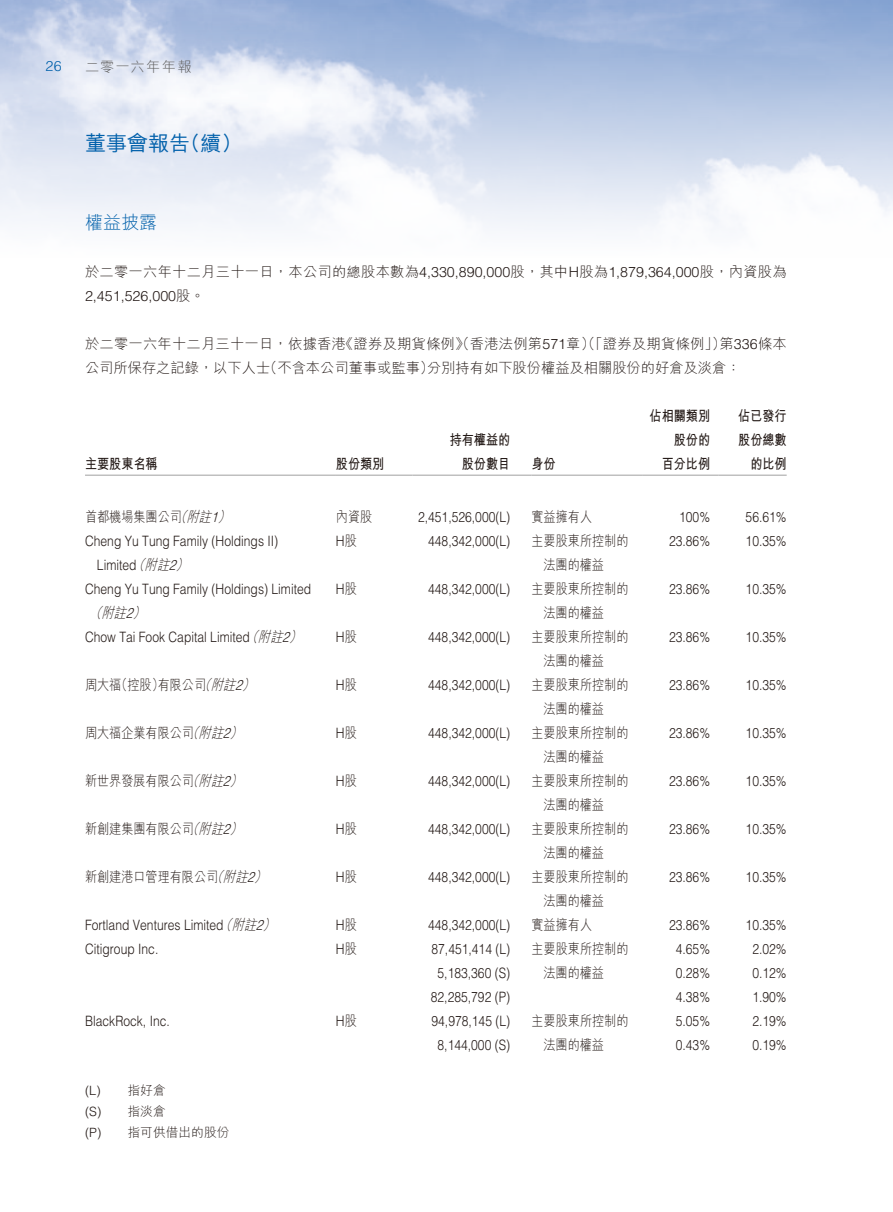
<style>
.page{position:relative;width:893px;height:1212px;background:#fff}
.page>*{position:absolute;margin:0;border:0;box-sizing:border-box;transform-origin:0 0}
.t1{font:500 21px "M Hei HK";color:#0060ab}
.t2{font:300 18px "M Hei HK";color:#0060ab}
.t3{font:300 14.25px/24px "Helvetica LT Std";color:#231916;scale:.85 1}
.t4{font:300 14.25px/24px "M Hei HK";color:#231916;scale:.85 1}
.t5{font:300 14.25px/24px "M Hei HK";color:#231916}
.t6{font:300 14.25px "M Hei HK";letter-spacing:.02em;color:#231916}
.t7{font:700 14.25px/24px "M Hei HK";color:#231916;text-align:right;scale:.85 1}
.t8{font:300 14.25px "Helvetica LT Std";color:#231916}
.t9{font:300 14.25px "M Hei HK";letter-spacing:.085em;color:#595857}
.t10{font:italic 300 14.25px "M Hei HK";color:#231916;scale:.85 1}
.t11{font:300 14.25px "Helvetica LT Std";color:#0060ab}
.t12{font:300 12.75px/21px "Helvetica LT Std";color:#231916}
.t13{font:300 12.75px "M Hei HK";color:#231916}
.s1{font-family:"Helvetica LT Std"}
.s2{font-family:"M Hei HK"}
.s3{font-style:italic}
.s4{font-family:"Helvetica LT Std";font-style:italic}
.s5{font-family:"M Hei HK";font-style:italic}
</style>
<div class="page">
<hr style="left:85px;top:475px;width:251px;height:1px;background:#a0a0a1">
<hr style="left:336px;top:475px;width:76px;height:1px;background:#a0a0a1">
<hr style="left:412px;top:475px;width:119px;height:1px;background:#a0a0a1">
<hr style="left:531px;top:475px;width:111px;height:1px;background:#a0a0a1">
<hr style="left:642px;top:475px;width:77px;height:1px;background:#a0a0a1">
<hr style="left:719px;top:475px;width:68px;height:1px;background:#a0a0a1">
<p class="t11" style="left:46px;top:57px;width:18px">26</p>
<p class="t9" style="left:85px;top:60px;width:108px">二零一六年年報</p>
<h1 class="t1" style="left:85px;top:128px;width:159px">董事會報告（續）</h1>
<p class="t2" style="left:85px;top:213px;width:73px">權益披露</p>
<p class="t6" style="left:85px;top:265px;width:703px">於二零一六年十二月三十一日，本公司的總股本數為<span class="s1">4,330,890,000</span>股，其中<span class="s1">H</span>股為<span class="s1">1,879,364,000</span>股，內資股為</p>
<p class="t8" style="left:85px;top:287px;width:121px">2,451,526,000<span class="s2">股。</span></p>
<p class="t5" style="left:85px;top:332px;width:703px">於二零一六年十二月三十一日，依據香港《證券及期貨條例》（香港法例第<span class="s1">571</span>章）（「證券及期貨條例」）第<span class="s1">336</span>條本公司所保存之記錄，以下人士（不含本公司董事或監事）分別持有如下股份權益及相關股份的好倉及淡倉：</p>
<p class="t7" style="left:85px;top:451px;width:87px">主要股東名稱</p>
<p class="t7" style="left:336px;top:451px;width:59px">股份類別</p>
<p class="t7" style="left:450px;top:427px;width:73px">持有權益的股份數目</p>
<p class="t7" style="left:531px;top:451px;width:30px">身份</p>
<p class="t7" style="left:650px;top:403px;width:73px">佔相關類別股份的<br>百分比例</p>
<p class="t7" style="left:738px;top:403px;width:59px">佔已發行股份總數的比例</p>
<p class="t4" style="left:85px;top:504px;width:176px">首都機場集團公司<span class="s3">（附註</span><span class="s4">1</span><span class="s3">）</span></p>
<p class="t4" style="left:336px;top:504px;width:44px">內資股</p>
<p class="t3" style="left:418px;top:504px;width:110px">2,451,526,000(L)</p>
<p class="t4" style="left:531px;top:504px;width:73px">實益擁有人</p>
<p class="t3" style="left:679px;top:504px;width:38px">100%</p>
<p class="t3" style="left:746px;top:504px;width:50px">56.61%</p>
<p class="t3" style="left:97px;top:528px;width:215px;text-indent:-12px">Cheng Yu Tung Family (Holdings II)<br>Limited <span class="s5">（附註</span><span class="s3">2</span><span class="s5">）</span></p>
<p class="t3" style="left:336px;top:528px;width:26px">H<span class="s2">股</span></p>
<p class="t3" style="left:428px;top:528px;width:98px">448,342,000(L)</p>
<p class="t4" style="left:543px;top:528px;width:101px;text-indent:-12px">主要股東所控制的法團的權益</p>
<p class="t3" style="left:669px;top:528px;width:50px">23.86%</p>
<p class="t3" style="left:746px;top:528px;width:50px">10.35%</p>
<p class="t3" style="left:85px;top:576px;width:268px">Cheng Yu Tung Family (Holdings) Limited</p>
<p class="t10" style="left:89px;top:605px;width:71px">（附註<span class="s1">2</span>）</p>
<p class="t3" style="left:336px;top:576px;width:26px">H<span class="s2">股</span></p>
<p class="t3" style="left:428px;top:576px;width:98px">448,342,000(L)</p>
<p class="t4" style="left:543px;top:576px;width:101px;text-indent:-12px">主要股東所控制的法團的權益</p>
<p class="t3" style="left:669px;top:576px;width:50px">23.86%</p>
<p class="t3" style="left:746px;top:576px;width:50px">10.35%</p>
<p class="t3" style="left:85px;top:624px;width:260px">Chow Tai Fook Capital Limited <span class="s5">（附註</span><span class="s3">2</span><span class="s5">）</span></p>
<p class="t3" style="left:336px;top:624px;width:26px">H<span class="s2">股</span></p>
<p class="t3" style="left:428px;top:624px;width:98px">448,342,000(L)</p>
<p class="t4" style="left:543px;top:624px;width:101px;text-indent:-12px">主要股東所控制的法團的權益</p>
<p class="t3" style="left:669px;top:624px;width:50px">23.86%</p>
<p class="t3" style="left:746px;top:624px;width:50px">10.35%</p>
<p class="t4" style="left:85px;top:672px;width:205px">周大福（控股）有限公司<span class="s3">（附註</span><span class="s4">2</span><span class="s3">）</span></p>
<p class="t3" style="left:336px;top:672px;width:26px">H<span class="s2">股</span></p>
<p class="t3" style="left:428px;top:672px;width:98px">448,342,000(L)</p>
<p class="t4" style="left:543px;top:672px;width:101px;text-indent:-12px">主要股東所控制的法團的權益</p>
<p class="t3" style="left:669px;top:672px;width:50px">23.86%</p>
<p class="t3" style="left:746px;top:672px;width:50px">10.35%</p>
<p class="t4" style="left:85px;top:720px;width:190px">周大福企業有限公司<span class="s3">（附註</span><span class="s4">2</span><span class="s3">）</span></p>
<p class="t3" style="left:336px;top:720px;width:26px">H<span class="s2">股</span></p>
<p class="t3" style="left:428px;top:720px;width:98px">448,342,000(L)</p>
<p class="t4" style="left:543px;top:720px;width:101px;text-indent:-12px">主要股東所控制的法團的權益</p>
<p class="t3" style="left:669px;top:720px;width:50px">23.86%</p>
<p class="t3" style="left:746px;top:720px;width:50px">10.35%</p>
<p class="t4" style="left:85px;top:768px;width:190px">新世界發展有限公司<span class="s3">（附註</span><span class="s4">2</span><span class="s3">）</span></p>
<p class="t3" style="left:336px;top:768px;width:26px">H<span class="s2">股</span></p>
<p class="t3" style="left:428px;top:768px;width:98px">448,342,000(L)</p>
<p class="t4" style="left:543px;top:768px;width:101px;text-indent:-12px">主要股東所控制的法團的權益</p>
<p class="t3" style="left:669px;top:768px;width:50px">23.86%</p>
<p class="t3" style="left:746px;top:768px;width:50px">10.35%</p>
<p class="t4" style="left:85px;top:816px;width:190px">新創建集團有限公司<span class="s3">（附註</span><span class="s4">2</span><span class="s3">）</span></p>
<p class="t3" style="left:336px;top:816px;width:26px">H<span class="s2">股</span></p>
<p class="t3" style="left:428px;top:816px;width:98px">448,342,000(L)</p>
<p class="t4" style="left:543px;top:816px;width:101px;text-indent:-12px">主要股東所控制的法團的權益</p>
<p class="t3" style="left:669px;top:816px;width:50px">23.86%</p>
<p class="t3" style="left:746px;top:816px;width:50px">10.35%</p>
<p class="t4" style="left:85px;top:864px;width:219px">新創建港口管理有限公司<span class="s3">（附註</span><span class="s4">2</span><span class="s3">）</span></p>
<p class="t3" style="left:336px;top:864px;width:26px">H<span class="s2">股</span></p>
<p class="t3" style="left:428px;top:864px;width:98px">448,342,000(L)</p>
<p class="t4" style="left:543px;top:864px;width:101px;text-indent:-12px">主要股東所控制的法團的權益</p>
<p class="t3" style="left:669px;top:864px;width:50px">23.86%</p>
<p class="t3" style="left:746px;top:864px;width:50px">10.35%</p>
<p class="t3" style="left:85px;top:912px;width:229px">Fortland Ventures Limited <span class="s5">（附註</span><span class="s3">2</span><span class="s5">）</span></p>
<p class="t3" style="left:336px;top:912px;width:26px">H<span class="s2">股</span></p>
<p class="t3" style="left:428px;top:912px;width:98px">448,342,000(L)</p>
<p class="t4" style="left:531px;top:912px;width:73px">實益擁有人</p>
<p class="t3" style="left:669px;top:912px;width:50px">23.86%</p>
<p class="t3" style="left:746px;top:912px;width:50px">10.35%</p>
<p class="t3" style="left:85px;top:936px;width:88px">Citigroup Inc.</p>
<p class="t3" style="left:336px;top:936px;width:26px">H<span class="s2">股</span></p>
<p class="t3" style="left:431px;top:936px;width:95px;text-align:center">87,451,414 (L)<br>5,183,360 (S)<br>82,285,792 (P)</p>
<p class="t4" style="left:543px;top:936px;width:101px;text-indent:-12px">主要股東所控制的法團的權益</p>
<p class="t3" style="left:676px;top:936px;width:42px;text-align:justify">4.65% 0.28% 4.38%</p>
<p class="t3" style="left:752px;top:936px;width:42px;text-align:justify">2.02% 0.12% 1.90%</p>
<p class="t3" style="left:85px;top:1008px;width:101px">BlackRock, Inc.</p>
<p class="t3" style="left:336px;top:1008px;width:26px">H<span class="s2">股</span></p>
<p class="t3" style="left:431px;top:1008px;width:94px;text-align:center">94,978,145 (L)<br>8,144,000 (S)</p>
<p class="t4" style="left:543px;top:1008px;width:101px;text-indent:-12px">主要股東所控制的法團的權益</p>
<p class="t3" style="left:676px;top:1008px;width:42px">5.05%<br>0.43%</p>
<p class="t3" style="left:752px;top:1008px;width:42px">2.19%<br>0.19%</p>
<p class="t12" style="left:85px;top:1080px;width:82px">(L) <span class="s2">指好倉</span>(S) <span class="s2">指淡倉</span></p>
<p class="t13" style="left:85px;top:1126px;width:146px"><span class="s1">(P)</span> 指可供借出的股份</p>
</div>
